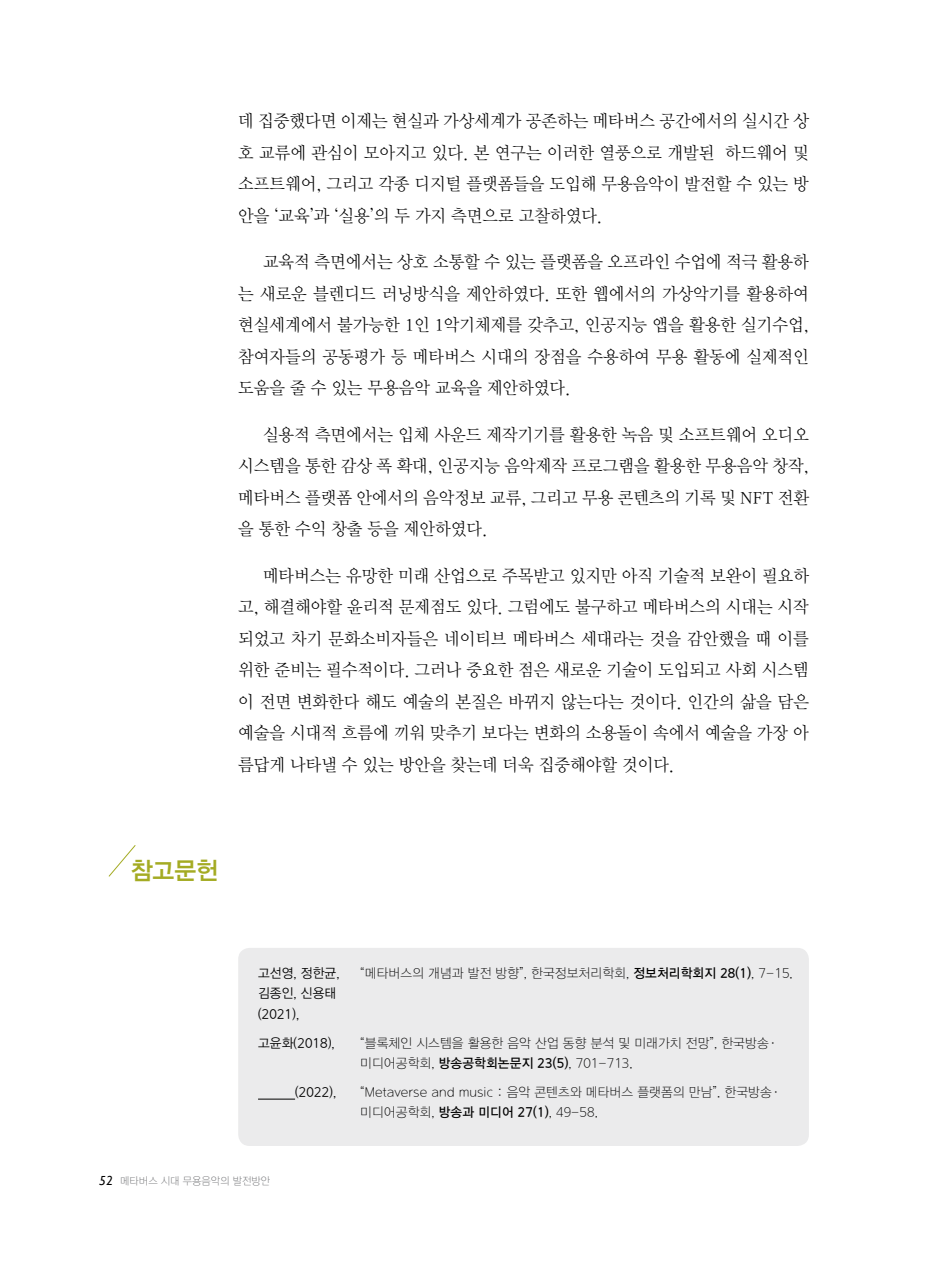
<style>
.page{position:relative;width:933px;height:1270px;background:#fff}
.page>*{position:absolute;margin:0;border:0;box-sizing:border-box;transform-origin:0 0}
.t1{font:24.5px "DX Ngo Std 40";color:#a4ab23;scale:.95 1}
.t2{font:17.5px/31.5px "DX Nmu Std 20";color:#000;text-align:justify;scale:.95 1}
.t3{font:13.12px/19.9px "DX Ngo Std 10";letter-spacing:.01em;color:#000;scale:.95 1}
.t4{font:13.12px/20.1px "DX Ngo Std 20";letter-spacing:.01em;color:#000;scale:.95 1}
.t5{font:10.5px "DX Ngo Std 10";color:#6d6e71;scale:.95 1}
.s1{font-family:"DX Ngo Std 30"}
.s2{font-family:"Gill Sans";font-style:italic;font-size:13.12px;color:#000}
</style>
<div class="page">
<div style="left:238px;top:948px;width:571px;height:198px;background:#ebebec;border-radius:11px"></div>
<svg style="left:108px;top:845px;width:28px;height:32px"></svg>
<hr style="left:258px;top:1099px;width:37px;height:1px;background:#000">
<p class="t2" style="left:238px;top:106px;width:602px">데 집중했다면 이제는 현실과 가상세계가 공존하는 메타버스 공간에서의 실시간 상 호 교류에 관심이 모아지고 있다. 본 연구는 이러한 열풍으로 개발된 하드웨어 및 소프트웨어, 그리고 각종 디지털 플랫폼들을 도입해 무용음악이 발전할 수 있는 방 안을 ‘교육’과 ‘실용’의 두 가지 측면으로 고찰하였다.</p>
<p class="t2" style="left:238px;top:247px;width:602px;text-indent:25px">교육적 측면에서는 상호 소통할 수 있는 플랫폼을 오프라인 수업에 적극 활용하 는 새로운 블렌디드 러닝방식을 제안하였다. 또한 웹에서의 가상악기를 활용하여 현실세계에서 불가능한 1인 1악기체제를 갖추고, 인공지능 앱을 활용한 실기수업, 참여자들의 공동평가 등 메타버스 시대의 장점을 수용하여 무용 활동에 실제적인 도움을 줄 수 있는 무용음악 교육을 제안하였다.</p>
<p class="t2" style="left:238px;top:419px;width:602px;text-indent:25px">실용적 측면에서는 입체 사운드 제작기기를 활용한 녹음 및 소프트웨어 오디오 시스템을 통한 감상 폭 확대, 인공지능 음악제작 프로그램을 활용한 무용음악 창작, 메타버스 플랫폼 안에서의 음악정보 교류, 그리고 무용 콘텐츠의 기록 및 NFT 전환 을 통한 수익 창출 등을 제안하였다.</p>
<p class="t2" style="left:238px;top:560px;width:602px;text-indent:25px">메타버스는 유망한 미래 산업으로 주목받고 있지만 아직 기술적 보완이 필요하 고, 해결해야할 윤리적 문제점도 있다. 그럼에도 불구하고 메타버스의 시대는 시작 되었고 차기 문화소비자들은 네이티브 메타버스 세대라는 것을 감안했을 때 이를 위한 준비는 필수적이다. 그러나 중요한 점은 새로운 기술이 도입되고 사회 시스템 이 전면 변화한다 해도 예술의 본질은 바뀌지 않는다는 것이다. 인간의 삶을 담은 예술을 시대적 흐름에 끼워 맞추기 보다는 변화의 소용돌이 속에서 예술을 가장 아 름답게 나타낼 수 있는 방안을 찾는데 더욱 집중해야할 것이다.</p>
<h1 class="t1" style="left:131px;top:858px;width:94px">참고문헌</h1>
<p class="t4" style="left:258px;top:964px;width:87px">고선영, 정한균, 김종인, 신용태 (2021),</p>
<p class="t4" style="left:258px;top:1034px;width:82px">고윤화(2018),</p>
<p class="t4" style="left:295px;top:1083px;width:45px">(2022),</p>
<p class="t3" style="left:360px;top:964px;width:457px">“메타버스의 개념과 발전 방향”, 한국정보처리학회, <span class="s1">정보처리학회지 28(1)</span>, 7-15.</p>
<p class="t3" style="left:360px;top:1033px;width:440px">“블록체인 시스템을 활용한 음악 산업 동향 분석 및 미래가치 전망”, 한국방송· 미디어공학회, <span class="s1">방송공학회논문지 23(5)</span>, 701-713.</p>
<p class="t3" style="left:360px;top:1083px;width:443px">“Metaverse and music : 음악 콘텐츠와 메타버스 플랫폼의 만남”. 한국방송· 미디어공학회, <span class="s1">방송과 미디어 27(1)</span>, 49-58.</p>
<p class="t5" style="left:99px;top:1175px;width:182px"><span class="s2">52</span> 메타버스 시대 무용음악의 발전방안</p>
</div>
